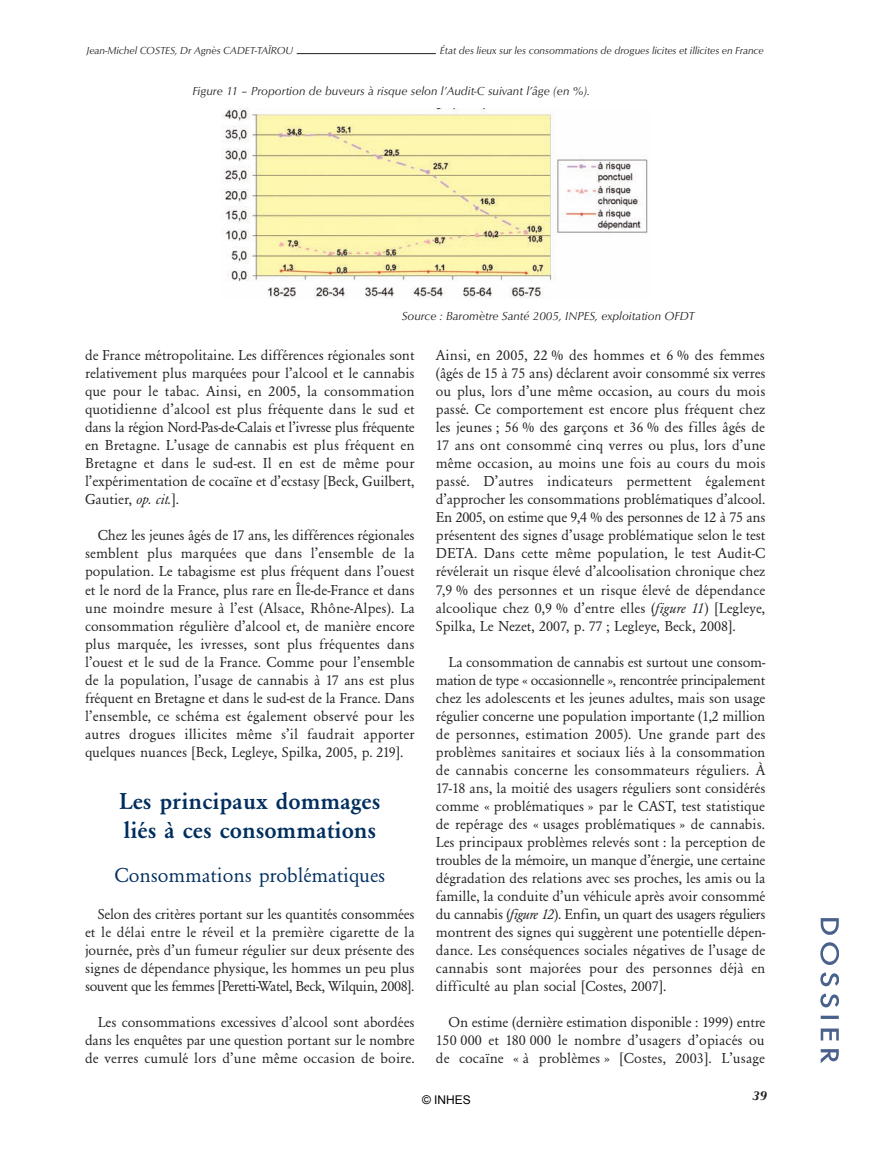
<style>
.page{position:relative;width:893px;height:1149px;background:#fff}
.page>*{position:absolute;margin:0;border:0;box-sizing:border-box;transform-origin:0 0}
.t1{font:700 24px/29px "Garamond";color:#002e5e}
.t2{font:21px "Garamond";color:#002e5e}
.t3{font:15px/18px "Garamond";color:#231f20;text-align:justify}
.t4{font:italic 700 13.5px "Opus";color:#231f20}
.t5{font:italic 12px "Opus";letter-spacing:.005em;color:#231f20}
.t6{font:12px "Arial";color:#000}
.t7{font:italic 10.5px "Opus";color:#231f20}
.s1{font-style:italic}
</style>
<div class="page">
<hr style="left:297px;top:53px;width:139px;height:1px;background:#231f20">
<svg style="left:820px;top:918px;width:19px;height:144px"></svg>
<img style="left:222px;top:108px;width:426px;height:191px">
<p class="t7" style="left:87px;top:46px;width:208px">Jean-Michel COSTES, Dr Agnès CADET-TAÏROU</p>
<p class="t7" style="left:440px;top:46px;width:325px">État des lieux sur les consommations de drogues licites et illicites en France</p>
<p class="t5" style="left:192px;top:86px;width:399px">Figure 11 – Proportion de buveurs à risque selon l’Audit-C suivant l’âge (en %).</p>
<p class="t5" style="left:402px;top:311px;width:294px">Source : Baromètre Santé 2005, INPES, exploitation OFDT</p>
<p class="t3" style="left:85px;top:347px;width:331px">de France métropolitaine. Les différences régionales sont relativement plus marquées pour l’alcool et le cannabis que pour le tabac. Ainsi, en 2005, la consommation quotidienne d’alcool est plus fréquente dans le sud et dans la région Nord-Pas-de-Calais et l’ivresse plus fréquente en Bretagne. L’usage de cannabis est plus fréquent en Bretagne et dans le sud-est. Il en est de même pour l’expérimentation de cocaïne et d’ecstasy [Beck, Guilbert, Gautier, <span class="s1">op. cit.</span>].</p>
<p class="t3" style="left:85px;top:527px;width:331px;text-indent:13px">Chez les jeunes âgés de 17 ans, les différences régionales semblent plus marquées que dans l’ensemble de la population. Le tabagisme est plus fréquent dans l’ouest et le nord de la France, plus rare en Île-de-France et dans une moindre mesure à l’est (Alsace, Rhône-Alpes). La consommation régulière d’alcool et, de manière encore plus marquée, les ivresses, sont plus fréquentes dans l’ouest et le sud de la France. Comme pour l’ensemble de la population, l’usage de cannabis à 17 ans est plus fréquent en Bretagne et dans le sud-est de la France. Dans l’ensemble, ce schéma est également observé pour les autres drogues illicites même s’il faudrait apporter quelques nuances [Beck, Legleye, Spilka, 2005, p. 219].</p>
<h1 class="t1" style="left:119px;top:788px;width:263px">Les principaux dommages liés à ces consommations</h1>
<h2 class="t2" style="left:114px;top:867px;width:272px">Consommations problématiques</h2>
<p class="t3" style="left:85px;top:905px;width:331px;text-indent:13px">Selon des critères portant sur les quantités consommées et le délai entre le réveil et la première cigarette de la journée, près d’un fumeur régulier sur deux présente des signes de dépendance physique, les hommes un peu plus souvent que les femmes [Peretti-Watel, Beck, Wilquin, 2008].</p>
<p class="t3" style="left:85px;top:1013px;width:331px;text-indent:13px">Les consommations excessives d’alcool sont abordées dans les enquêtes par une question portant sur le nombre de verres cumulé lors d’une même occasion de boire.</p>
<p class="t3" style="left:436px;top:347px;width:331px">Ainsi, en 2005, 22 % des hommes et 6 % des femmes (âgés de 15 à 75 ans) déclarent avoir consommé six verres ou plus, lors d’une même occasion, au cours du mois passé. Ce comportement est encore plus fréquent chez les jeunes ; 56 % des garçons et 36 % des filles âgés de 17 ans ont consommé cinq verres ou plus, lors d’une même occasion, au moins une fois au cours du mois passé. D’autres indicateurs permettent également d’approcher les consommations problématiques d’alcool.<br>En 2005, on estime que 9,4 % des personnes de 12 à 75 ans présentent des signes d’usage problématique selon le test DETA. Dans cette même population, le test Audit-C révélerait un risque élevé d’alcoolisation chronique chez 7,9 % des personnes et un risque élevé de dépendance alcoolique chez 0,9 % d’entre elles (<span class="s1">figure 11</span>) [Legleye, Spilka, Le Nezet, 2007, p. 77 ; Legleye, Beck, 2008].</p>
<p class="t3" style="left:436px;top:653px;width:331px;text-indent:13px">La consommation de cannabis est surtout une consom&shy;mation de type « occasionnelle », rencontrée principalement chez les adolescents et les jeunes adultes, mais son usage régulier concerne une population importante (1,2 million de personnes, estimation 2005). Une grande part des problèmes sanitaires et sociaux liés à la consommation de cannabis concerne les consommateurs réguliers. À 17-18 ans, la moitié des usagers réguliers sont considérés comme « problématiques » par le CAST, test statistique de repérage des « usages problématiques » de cannabis.<br>Les principaux problèmes relevés sont : la perception de troubles de la mémoire, un manque d’énergie, une certaine dégradation des relations avec ses proches, les amis ou la famille, la conduite d’un véhicule après avoir consommé du cannabis (<span class="s1">figure 12</span>). Enfin, un quart des usagers réguliers montrent des signes qui suggèrent une potentielle dépen&shy;dance. Les conséquences sociales négatives de l’usage de cannabis sont majorées pour des personnes déjà en difficulté au plan social [Costes, 2007].</p>
<p class="t3" style="left:436px;top:1013px;width:331px;text-indent:13px">On estime (dernière estimation disponible : 1999) entre 150 000 et 180 000 le nombre d’usagers d’opiacés ou de cocaïne « à problèmes » [Costes, 2003]. L’usage</p>
<p class="t6" style="left:422px;top:1091px;width:50px">© INHES</p>
<p class="t4" style="left:752px;top:1089px;width:16px">39</p>
</div>
